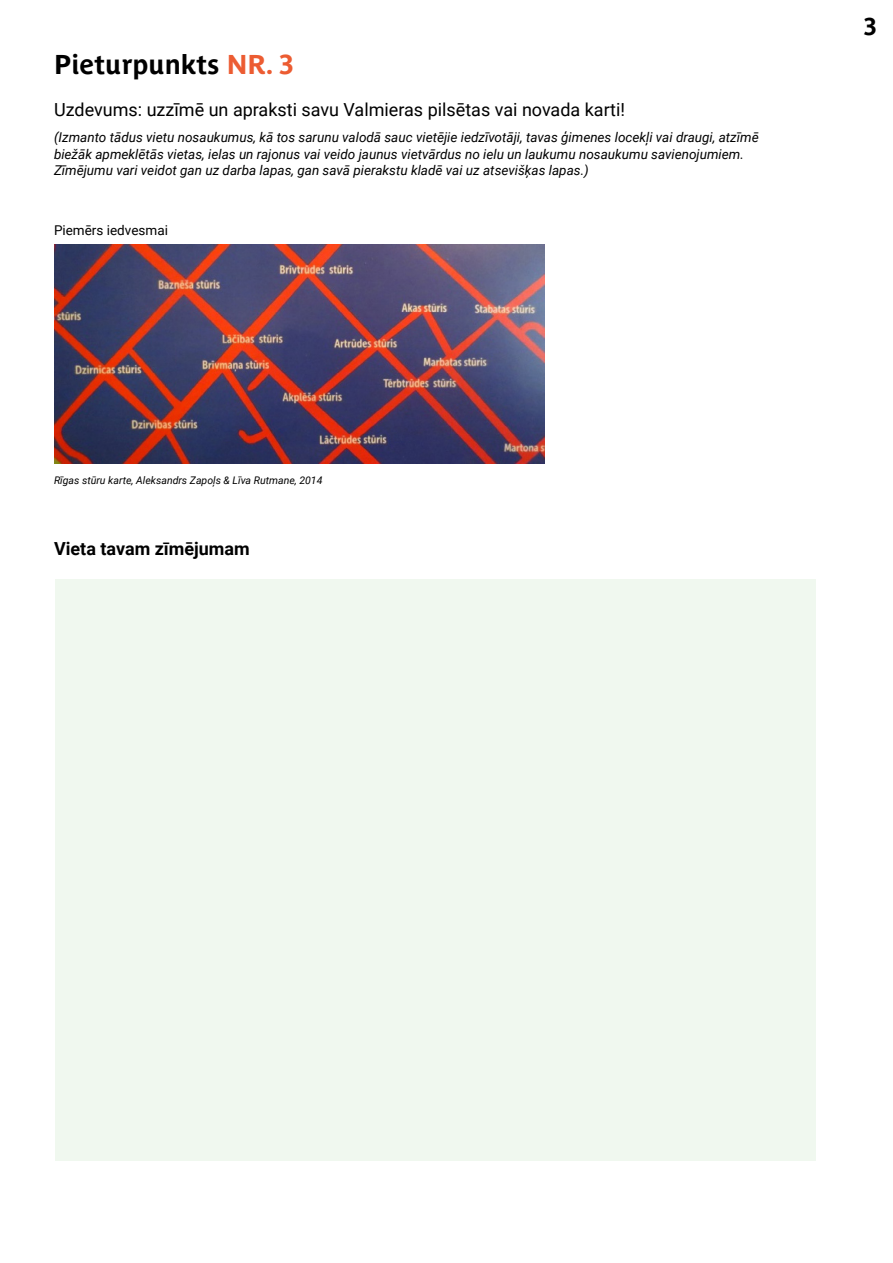
<style>
.page{position:relative;width:893px;height:1263px;background:#fff}
.page>*{position:absolute;margin:0;border:0;box-sizing:border-box;transform-origin:0 0}
.t1{font:700 27px "Parisine Plus Std";color:#000}
.t2{font:700 24px "Parisine Plus Std";color:#000}
.t3{font:18px "Roboto";color:#000}
.t4{font:700 18px "Roboto";color:#000}
.t5{font:italic 13.5px/16.2px "Roboto";color:#000}
.t6{font:13.5px "Roboto";color:#000}
.t7{font:italic 10.5px "Roboto";color:#000}
.s1{color:#ec5c32}
</style>
<div class="page">
<img style="left:54px;top:244px;width:491px;height:219px">
<div style="left:55px;top:579px;width:761px;height:581px;background:#f0f8ef"></div>
<h1 class="t1" style="left:54px;top:49px;width:241px">Pieturpunkts <span class="s1">NR. 3</span></h1>
<h3 class="t3" style="left:54px;top:97px;width:573px">Uzdevums: uzzīmē un apraksti savu Valmieras pilsētas vai novada karti!</h3>
<p class="t5" style="left:54px;top:129px;width:706px">(Izmanto tādus vietu nosaukumus, kā tos sarunu valodā sauc vietējie iedzīvotāji, tavas ģimenes locekļi vai draugi, atzīmē biežāk apmeklētās vietas, ielas un rajonus vai veido jaunus vietvārdus no ielu un laukumu nosaukumu savienojumiem.<br>Zīmējumu vari veidot gan uz darba lapas, gan savā pierakstu kladē vai uz atsevišķas lapas.)</p>
<p class="t6" style="left:54px;top:220px;width:115px">Piemērs iedvesmai</p>
<p class="t7" style="left:54px;top:473px;width:270px">Rīgas stūru karte, Aleksandrs Zapoļs &amp; Līva Rutmane, 2014</p>
<h3 class="t4" style="left:54px;top:536px;width:197px">Vieta tavam zīmējumam</h3>
<h2 class="t2" style="left:863px;top:13px;width:15px">3</h2>
</div>
